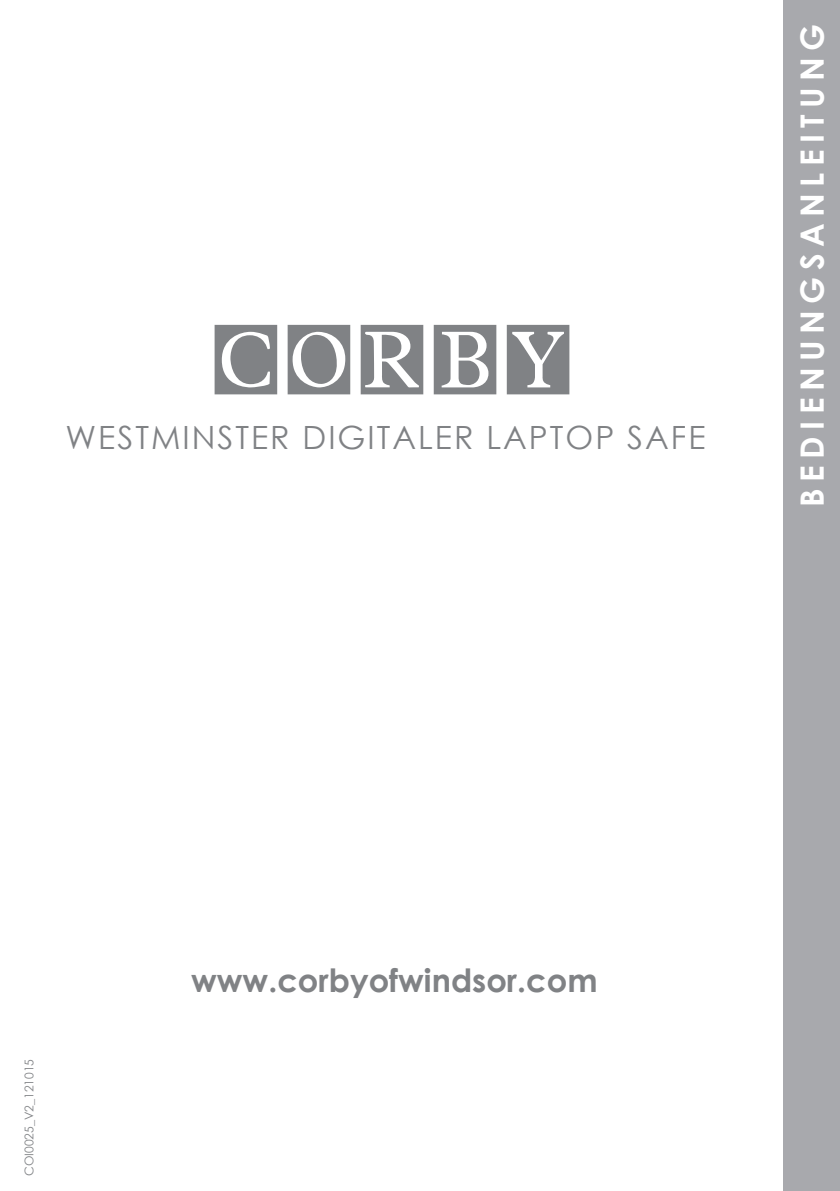
<style>
.page{position:relative;width:840px;height:1191px;background:#fff}
.page>*{position:absolute;margin:0;border:0;box-sizing:border-box;transform-origin:0 0}
.t1{font:700 32.2px "Century Gothic";color:#808285}
.t2{font:700 32.2px "Century Gothic";letter-spacing:.2em;color:#fff}
.t3{font:32px "Century Gothic";letter-spacing:.06em;color:#808285}
.t4{font:12px "Century Gothic";color:#808285}
</style>
<div class="page">
<div style="left:782px;top:0;width:57px;height:1191px;background:#a8a9ad"></div>
<svg style="left:214px;top:325px;width:63px;height:69px"></svg>
<svg style="left:287px;top:325px;width:63px;height:69px"></svg>
<svg style="left:360px;top:325px;width:63px;height:69px"></svg>
<svg style="left:433px;top:325px;width:63px;height:69px"></svg>
<svg style="left:506px;top:325px;width:63px;height:69px"></svg>
<p class="t3" style="left:65px;top:415px;width:641px">WESTMINSTER DIGITALER LAPTOP SAFE</p>
<p class="t2" style="left:787px;top:507px;width:484px;rotate:-90deg">BEDIENUNGSANLEITUNG</p>
<p class="t4" style="left:21px;top:1176px;width:118px;rotate:-90deg">COI0025_V2_121015</p>
<p class="t1" style="left:191px;top:955px;width:407px">www.corbyofwindsor.com</p>
</div>
